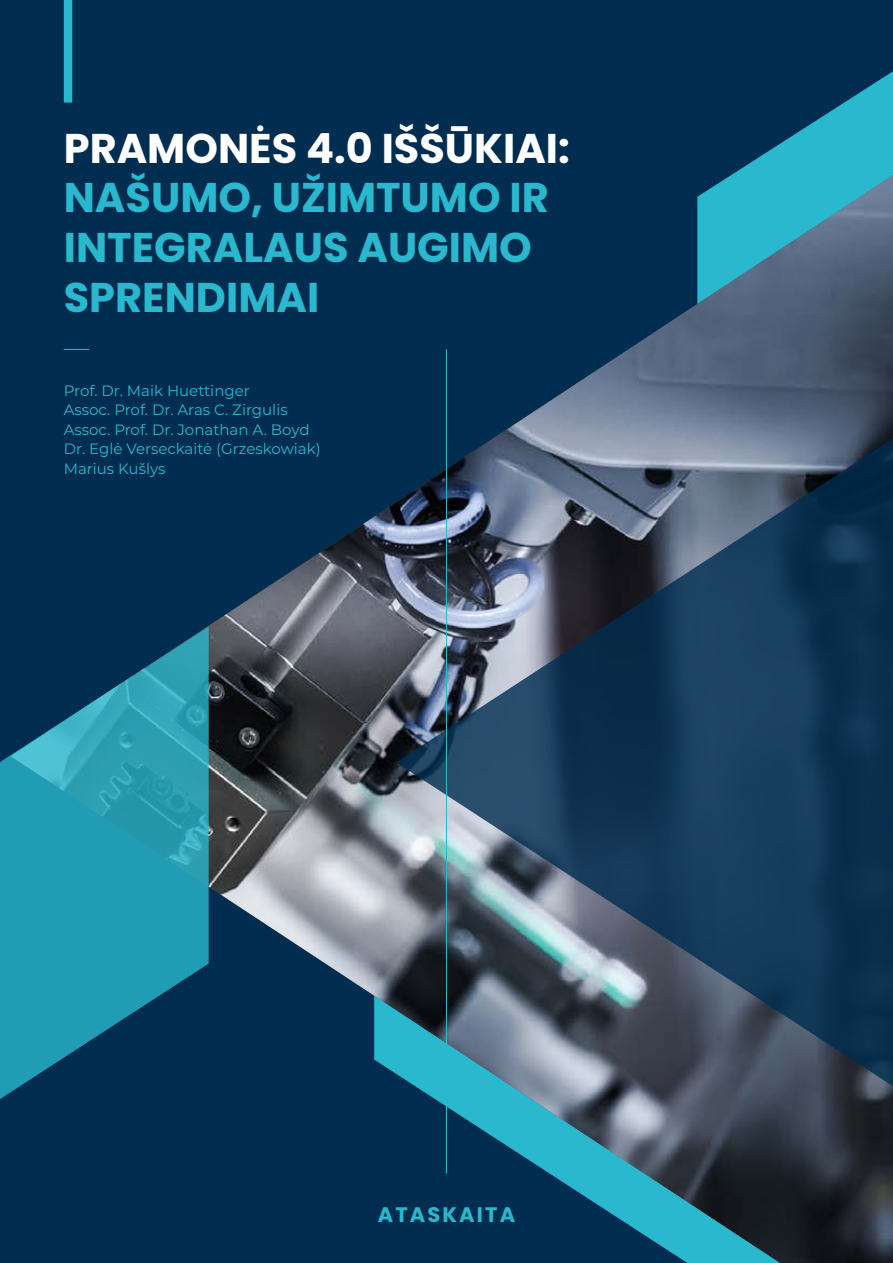
<style>
.page{position:relative;width:893px;height:1263px;background:#002d50}
.page>*{position:absolute;margin:0;border:0;box-sizing:border-box;transform-origin:0 0}
.t1{font:700 41.55px/49.8px "Poppins";color:#29b8ce}
.t2{font:700 41.55px "Poppins";color:#fff}
.t3{font:700 21px "Poppins";letter-spacing:.1em;color:#29b8ce}
.t4{font:15px/19.5px "Montserrat";color:#29b8ce}
</style>
<div class="page">
<svg style="left:731px;top:71px;width:162px;height:104px"></svg>
<img style="left:63px;top:175px;width:830px;height:1088px">
<svg style="left:0;top:626px;width:209px;height:481px"></svg>
<svg style="left:396px;top:430px;width:497px;height:664px"></svg>
<svg style="left:64px;top:349px;width:25px;height:1px"></svg>
<div style="left:64px;top:0;width:8px;height:103px;background:#29b8ce"></div>
<hr style="left:446px;top:349px;width:1px;height:825px;background:#29b8ce">
<h1 class="t2" style="left:64px;top:124px;width:508px">PRAMONĖS 4.0 IŠŠŪKIAI:</h1>
<h1 class="t1" style="left:64px;top:173px;width:486px">NAŠUMO, UŽIMTUMO IR<br>INTEGRALAUS AUGIMO<br>SPRENDIMAI</h1>
<p class="t4" style="left:64px;top:380px;width:258px">Prof. Dr. Maik Huettinger<br>Assoc. Prof. Dr. Aras C. Zirgulis<br>Assoc. Prof. Dr. Jonathan A. Boyd<br>Dr. Eglė Verseckaitė (Grzeskowiak)<br>Marius Kušlys</p>
<h2 class="t3" style="left:378px;top:1202px;width:139px">ATASKAITA</h2>
</div>
